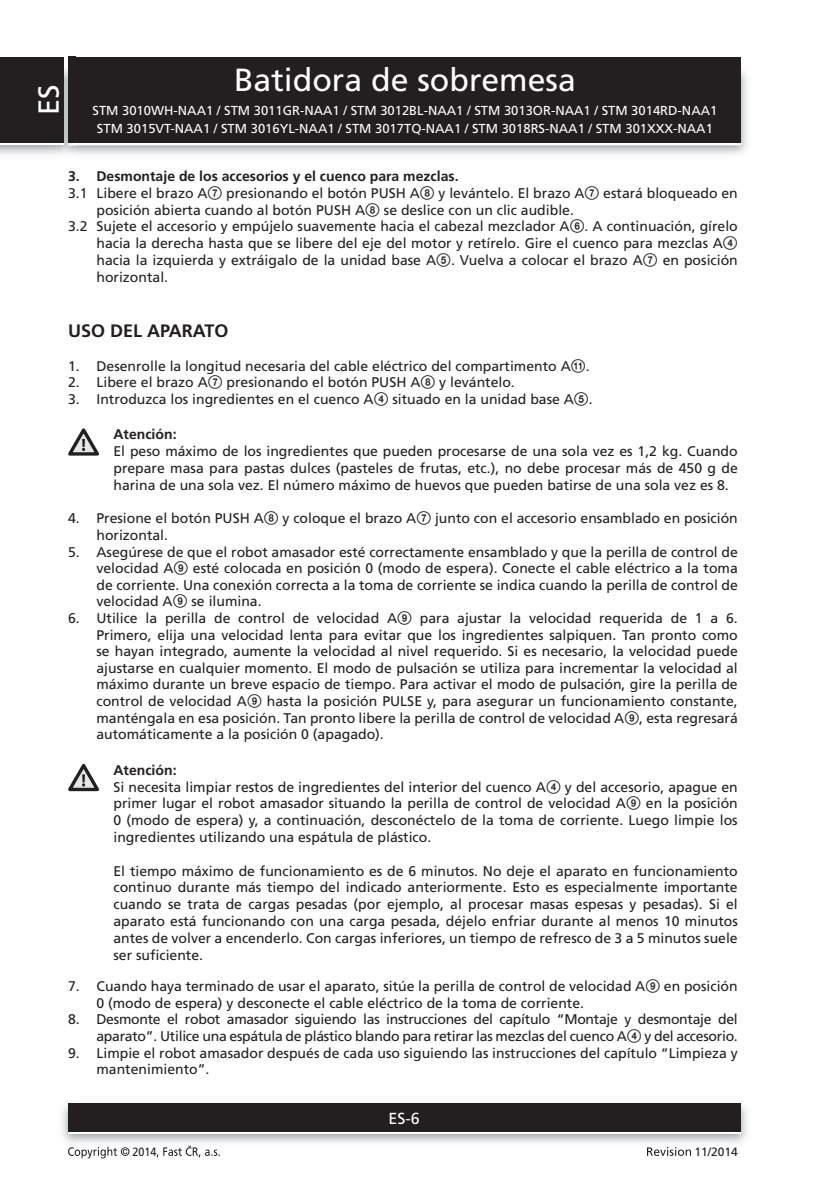
<style>
.page{position:relative;width:840px;height:1191px;background:#fff}
.page>*{position:absolute;margin:0;border:0;box-sizing:border-box;transform-origin:0 0}
.t1{font:32px "Frutiger CE";color:#fff}
.t2{font:29px "Frutiger CE";color:#fff}
.t3{font:700 18px "Frutiger CE";color:#231f20}
.t4{font:16px "Frutiger CE";color:#fff}
.t5{font:14px/16.8px "Frutiger CE";color:#231f20;text-align:justify}
.t6{font:14px/16.6px "Frutiger CE";letter-spacing:-.02em;color:#231f20;text-align:right}
.t7{font:700 14px "Frutiger CE";color:#231f20}
.t8{font:13px/18px "Frutiger CE";color:#fff;text-align:center}
.t9{font:12px "Frutiger CE";color:#231f20}
.t10{font:12px "Frutiger CE";color:#231f20;scale:.9 1}
.s1{font-family:"Zz 3"}
.s2{font-weight:700}
</style>
<div class="page">
<img style="left:0;top:63px;width:747px;height:91px">
<img style="left:740px;top:68px;width:1px;height:75px">
<div style="left:68px;top:59px;width:672px;height:86px;background:#fff"></div>
<div style="left:68px;top:57px;width:672px;height:86px;background:#231f20"></div>
<img style="left:62px;top:1103px;width:685px;height:40px">
<div style="left:68px;top:1106px;width:672px;height:28px;background:linear-gradient(to right,#fff,#fff)"></div>
<div style="left:68px;top:1103px;width:672px;height:28px;background:#231f20"></div>
<div style="left:0;top:59px;width:64px;height:86px;background:#fff"></div>
<div style="left:0;top:57px;width:64px;height:86px;background:#231f20"></div>
<svg style="left:68px;top:1146px;width:61px;height:12px"></svg>
<svg style="left:156px;top:1145px;width:64px;height:12px"></svg>
<svg style="left:647px;top:1147px;width:43px;height:8px"></svg>
<svg style="left:68px;top:428px;width:31px;height:28px"></svg>
<svg style="left:68px;top:764px;width:31px;height:28px"></svg>
<h2 class="t2" style="left:37px;top:115px;width:32px;rotate:-90deg">ES</h2>
<h1 class="t1" style="left:234px;top:67px;width:343px">Batidora de sobremesa</h1>
<p class="t8" style="left:92px;top:102px;width:626px">STM 3010WH-NAA1 / STM 3011GR-NAA1 / STM 3012BL-NAA1 / STM 3013OR-NAA1 / STM 3014RD-NAA1<br>STM 3015VT-NAA1 / STM 3016YL-NAA1 / STM 3017TQ-NAA1 / STM 3018RS-NAA1 / STM 301XXX-NAA1</p>
<p class="t7" style="left:68px;top:169px;width:392px">3. Desmontaje de los accesorios y el cuenco para mezclas.</p>
<p class="t5" style="left:68px;top:186px;width:671px">3.1 Libere el brazo A<span class="s1">7</span> presionando el botón PUSH A<span class="s1">8</span> y levántelo. El brazo A<span class="s1">7</span> estará bloqueado en</p>
<p class="t5" style="left:96px;top:202px;width:478px">posición abierta cuando al botón PUSH A<span class="s1">8</span> se deslice con un clic audible.</p>
<p class="t5" style="left:68px;top:219px;width:670px">3.2 Sujete el accesorio y empújelo suavemente hacia el cabezal mezclador A<span class="s1">6</span>. A continuación, gírelo</p>
<p class="t5" style="left:96px;top:236px;width:642px">hacia la derecha hasta que se libere del eje del motor y retírelo. Gire el cuenco para mezclas A<span class="s1">4</span></p>
<p class="t5" style="left:96px;top:253px;width:642px">hacia la izquierda y extráigalo de la unidad base A<span class="s1">5</span>. Vuelva a colocar el brazo A<span class="s1">7</span> en posición</p>
<p class="t5" style="left:96px;top:270px;width:73px">horizontal.</p>
<p class="t3" style="left:68px;top:321px;width:162px">USO DEL APARATO</p>
<p class="t5" style="left:68px;top:358px;width:522px">1. Desenrolle la longitud necesaria del cable eléctrico del compartimento A<span class="s1">qa</span>.</p>
<p class="t5" style="left:68px;top:375px;width:448px">2. Libere el brazo A<span class="s1">7</span> presionando el botón PUSH A<span class="s1">8</span> y levántelo.</p>
<p class="t5" style="left:68px;top:391px;width:526px">3. Introduzca los ingredientes en el cuenco A<span class="s1">4</span> situado en la unidad base A<span class="s1">5</span>.</p>
<p class="t7" style="left:113px;top:427px;width:64px">Atención:</p>
<p class="t5" style="left:113px;top:444px;width:625px">El peso máximo de los ingredientes que pueden procesarse de una sola vez es 1,2 kg. Cuando prepare masa para pastas dulces (pasteles de frutas, etc.), no debe procesar más de 450 g de harina de una sola vez. El número máximo de huevos que pueden batirse de una sola vez es 8.</p>
<p class="t5" style="left:96px;top:511px;width:642px;text-indent:-28px">4. Presione el botón PUSH A<span class="s1">8</span> y coloque el brazo A<span class="s1">7</span> junto con el accesorio ensamblado en posición horizontal.</p>
<p class="t5" style="left:96px;top:544px;width:642px;text-indent:-28px">5. Asegúrese de que el robot amasador esté correctamente ensamblado y que la perilla de control de velocidad A<span class="s1">9</span> esté colocada en posición 0 (modo de espera). Conecte el cable eléctrico a la toma de corriente. Una conexión correcta a la toma de corriente se indica cuando la perilla de control de velocidad A<span class="s1">9</span> se ilumina.</p>
<p class="t5" style="left:96px;top:611px;width:642px;text-indent:-28px">6. Utilice la perilla de control de velocidad A<span class="s1">9</span> para ajustar la velocidad requerida de 1 a 6.<br>Primero, elija una velocidad lenta para evitar que los ingredientes salpiquen. Tan pronto como se hayan integrado, aumente la velocidad al nivel requerido. Si es necesario, la velocidad puede ajustarse en cualquier momento. El modo de pulsación se utiliza para incrementar la velocidad al máximo durante un breve espacio de tiempo. Para activar el modo de pulsación, gire la perilla de control de velocidad A<span class="s1">9</span> hasta la posición PULSE y, para asegurar un funcionamiento constante, manténgala en esa posición. Tan pronto libere la perilla de control de velocidad A<span class="s1">9</span>, esta regresará automáticamente a la posición 0 (apagado).</p>
<p class="t5" style="left:113px;top:762px;width:625px;text-align:left"><span class="s2">Atención:<br></span>Si necesita limpiar restos de ingredientes del interior del cuenco A<span class="s1">4</span> y del accesorio, apague en primer lugar el robot amasador situando la perilla de control de velocidad A<span class="s1">9</span> en la posición 0 (modo de espera) y, a continuación, desconéctelo de la toma de corriente. Luego limpie los ingredientes utilizando una espátula de plástico.</p>
<p class="t5" style="left:113px;top:863px;width:625px">El tiempo máximo de funcionamiento es de 6 minutos. No deje el aparato en funcionamiento continuo durante más tiempo del indicado anteriormente. Esto es especialmente importante cuando se trata de cargas pesadas (por ejemplo, al procesar masas espesas y pesadas). Si el aparato está funcionando con una carga pesada, déjelo enfriar durante al menos 10 minutos antes de volver a encenderlo. Con cargas inferiores, un tiempo de refresco de 3 a 5 minutos suele ser suficiente.</p>
<p class="t5" style="left:96px;top:979px;width:642px;text-indent:-28px">7. Cuando haya terminado de usar el aparato, sitúe la perilla de control de velocidad A<span class="s1">9</span> en posición<br>0 (modo de espera) y desconecte el cable eléctrico de la toma de corriente.</p>
<p class="t6" style="left:68px;top:1012px;width:670px">8. Desmonte el robot amasador siguiendo las instrucciones del capítulo “Montaje y desmontaje del aparato”. Utilice una espátula de plástico blando para retirar las mezclas del cuenco A<span class="s1">4</span> y del accesorio.</p>
<p class="t5" style="left:96px;top:1045px;width:642px;text-indent:-28px">9. Limpie el robot amasador después de cada uso siguiendo las instrucciones del capítulo “Limpieza y mantenimiento”.</p>
<p class="t4" style="left:388px;top:1111px;width:33px">ES-6</p>
<p class="t10" style="left:132px;top:1146px;width:28px">2014</p>
<p class="t9" style="left:694px;top:1146px;width:45px">11/2014</p>
</div>
